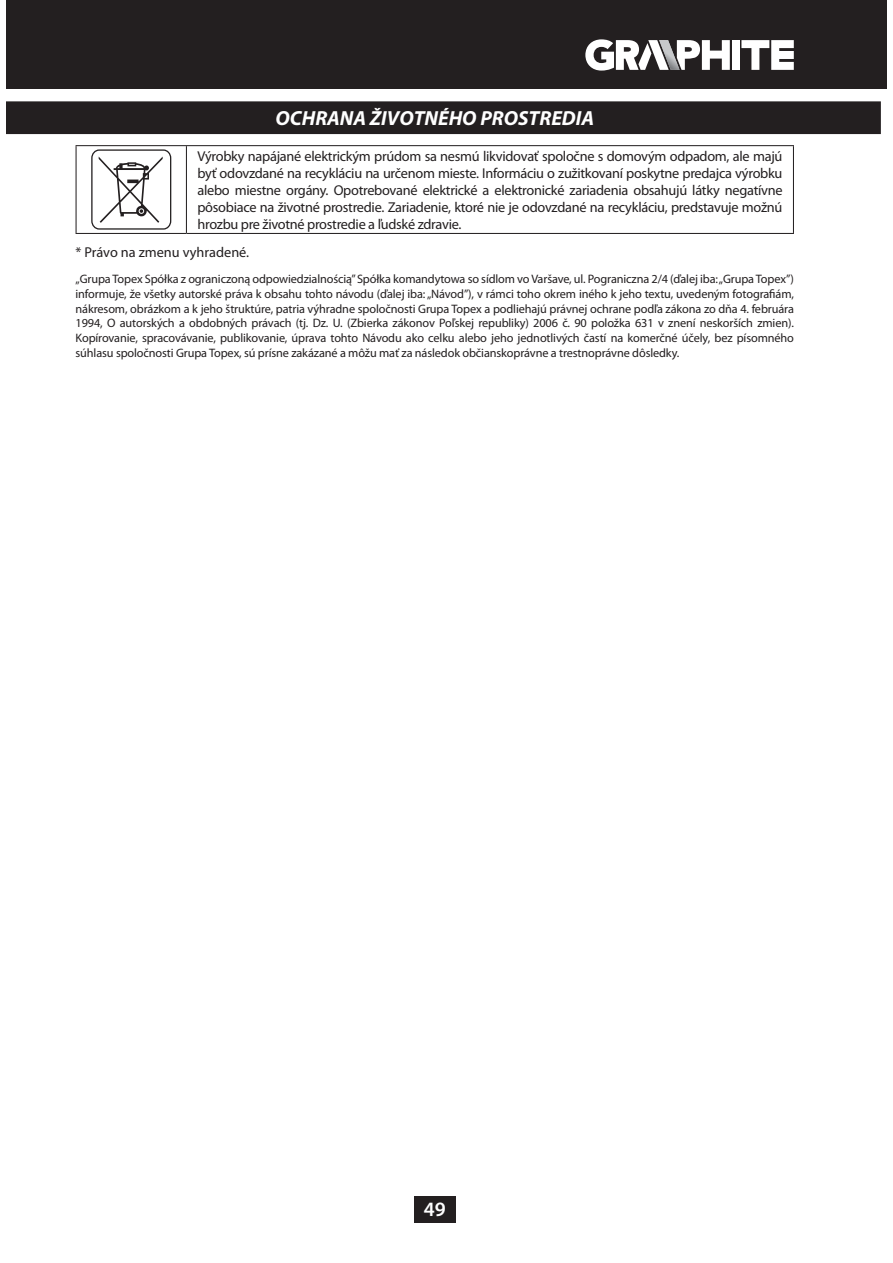
<style>
.page{position:relative;width:893px;height:1263px;background:#fff}
.page>*{position:absolute;margin:0;border:0;box-sizing:border-box;transform-origin:0 0}
.t1{font:italic 700 20.4px "Myriad Pro";color:#fff}
.t2{font:600 20.4px "Myriad Pro";color:#fff}
.t3{font:14.25px/17.1px "Myriad Pro";letter-spacing:-.02em;color:#231f20;text-align:justify}
.t4{font:14.25px "Myriad Pro";color:#231f20}
.t5{font:12.3px/14.7px "Myriad Pro";letter-spacing:-.01em;color:#231f20;text-align:justify}
</style>
<div class="page">
<div style="left:414px;top:1196px;width:42px;height:27px;background:#231f20"></div>
<div style="left:6px;top:0;width:881px;height:88px;background:#231f20"></div>
<svg style="left:741px;top:40px;width:53px;height:30px"></svg>
<div style="left:732px;top:40px;width:8px;height:30px;background:#fff"></div>
<svg style="left:585px;top:39px;width:145px;height:32px"></svg>
<div style="left:6px;top:101px;width:875px;height:33px;background:#231f20"></div>
<hr style="left:76px;top:145px;width:718px;height:1px;background:#231f20">
<hr style="left:76px;top:146px;width:1px;height:87px;background:#231f20">
<hr style="left:76px;top:233px;width:110px;height:1px;background:#231f20">
<hr style="left:186px;top:146px;width:1px;height:87px;background:#231f20">
<hr style="left:793px;top:146px;width:1px;height:87px;background:#231f20">
<hr style="left:186px;top:233px;width:608px;height:1px;background:#231f20">
<div style="left:91px;top:149px;width:80px;height:81px;border:1px solid #231f20;border-radius:8px"></div>
<svg style="left:99px;top:157px;width:64px;height:66px"></svg>
<h1 class="t1" style="left:275px;top:106px;width:320px">OCHRANA ŽIVOTNÉHO PROSTREDIA</h1>
<p class="t3" style="left:197px;top:148px;width:587px">Výrobky napájané elektrickým prúdom sa nesmú likvidovať spoločne s domovým odpadom, ale majú byť odovzdané na recykláciu na určenom mieste. Informáciu o zužitkovaní poskytne predajca výrobku alebo miestne orgány. Opotrebované elektrické a elektronické zariadenia obsahujú látky negatívne pôsobiace na životné prostredie. Zariadenie, ktoré nie je odovzdané na recykláciu, predstavuje možnú hrozbu pre životné prostredie a ľudské zdravie.</p>
<p class="t4" style="left:76px;top:247px;width:175px">* Právo na zmenu vyhradené.</p>
<p class="t5" style="left:76px;top:273px;width:720px">„Grupa Topex Spółka z ograniczoną odpowiedzialnością” Spółka komandytowa so sídlom vo Varšave, ul. Pograniczna 2/4 (ďalej iba: „Grupa Topex”) informuje, že všetky autorské práva k obsahu tohto návodu (ďalej iba: „Návod”), v rámci toho okrem iného k jeho textu, uvedeným fotografiám, nákresom, obrázkom a k jeho štruktúre, patria výhradne spoločnosti Grupa Topex a podliehajú právnej ochrane podľa zákona zo dňa 4. februára 1994, O autorských a obdobných právach (tj. Dz. U. (Zbierka zákonov Poľskej republiky) 2006 č. 90 položka 631 v znení neskorších zmien).<br>Kopírovanie, spracovávanie, publikovanie, úprava tohto Návodu ako celku alebo jeho jednotlivých častí na komerčné účely, bez písomného súhlasu spoločnosti Grupa Topex, sú prísne zakázané a môžu mať za následok občianskoprávne a trestnoprávne dôsledky.</p>
<h1 class="t2" style="left:424px;top:1197px;width:23px">49</h1>
</div>
